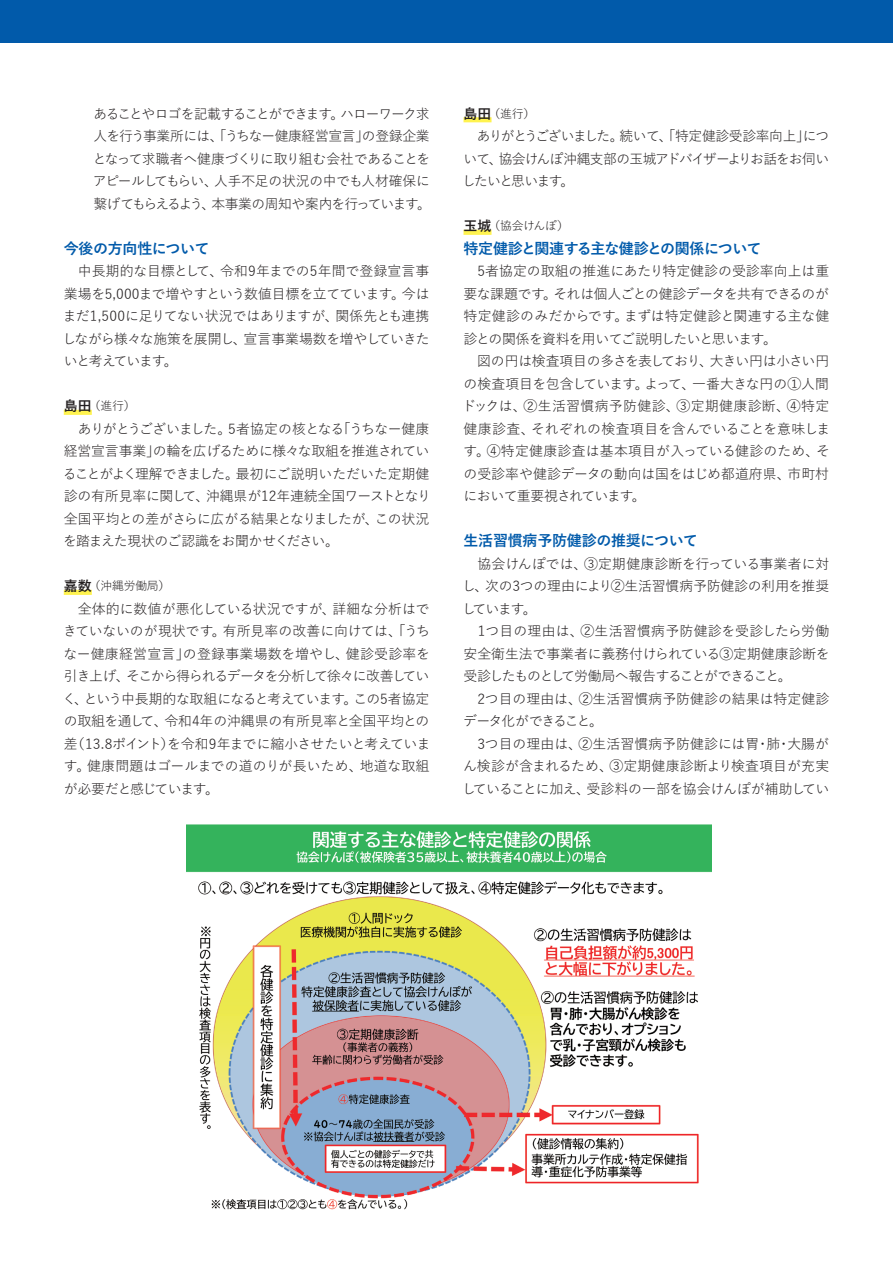
<style>
.page{position:relative;width:893px;height:1263px;background:#fff}
.page>*{position:absolute;margin:0;border:0;box-sizing:border-box;transform-origin:0 0}
.t1{font:700 15px "Yu Go Pr 6 N";letter-spacing:-.02em;color:#015aaa}
.t2{font:700 15px "Yu Go Pr 6 N";letter-spacing:-.04em;color:#015aaa}
.t3{font:13.8px/22.5px "Yu Go Pr 6 N";letter-spacing:-.015em;color:#231f20;text-align:justify}
.t4{font:11.85px "Yu Go Pr 6 N";letter-spacing:-.015em;color:#231f20}
.s1{font-weight:700;font-size:13.8px}
</style>
<div class="page">
<div style="left:0;top:0;width:893px;height:43px;background:#015aaa"></div>
<div style="left:64px;top:410px;width:28px;height:5px;background:#fff34f"></div>
<div style="left:64px;top:590px;width:28px;height:5px;background:#fff34f"></div>
<div style="left:463px;top:117px;width:28px;height:5px;background:#fff34f"></div>
<div style="left:463px;top:230px;width:28px;height:5px;background:#fff34f"></div>
<img style="left:187px;top:824px;width:524px;height:386px">
<p class="t3" style="left:93px;top:100px;width:340px">あることやロゴを記載することができます。ハローワーク求人を行う事業所には、「うちなー健康経営宣言」の登録企業となって求職者へ健康づくりに取り組む会社であることをアピールしてもらい、人手不足の状況の中でも人材確保に繋げてもらえるよう、本事業の周知や案内を行っています。</p>
<p class="t1" style="left:64px;top:240px;width:147px">今後の方向性について</p>
<p class="t3" style="left:63px;top:258px;width:369px">　中長期的な目標として、令和9年までの5年間で登録宣言事業場を5,000まで増やすという数値目標を立てています。今はまだ1,500に足りてない状況ではありますが、関係先とも連携しながら様々な施策を展開し、宣言事業場数を増やしていきたいと考えています。</p>
<p class="t4" style="left:64px;top:395px;width:73px"><span class="s1">島田</span>（進行）</p>
<p class="t3" style="left:63px;top:415px;width:370px">　ありがとうございました。5者協定の核となる「うちなー健康経営宣言事業」の輪を広げるために様々な取組を推進されていることがよく理解できました。最初にご説明いただいた定期健診の有所見率に関して、沖縄県が12年連続全国ワーストとなり全国平均との差がさらに広がる結果となりましたが、この状況を踏まえた現状のご認識をお聞かせください。</p>
<p class="t4" style="left:64px;top:575px;width:108px"><span class="s1">嘉数</span>（沖縄労働局）</p>
<p class="t3" style="left:62px;top:595px;width:370px">　全体的に数値が悪化している状況ですが、詳細な分析はできていないのが現状です。有所見率の改善に向けては、「うちなー健康経営宣言」の登録事業場数を増やし、健診受診率を引き上げ、そこから得られるデータを分析して徐々に改善していく、という中長期的な取組になると考えています。この5者協定の取組を通して、令和4年の沖縄県の有所見率と全国平均との差（13.8ポイント）を令和9年までに縮小させたいと考えています。健康問題はゴールまでの道のりが長いため、地道な取組が必要だと感じています。</p>
<p class="t4" style="left:463px;top:102px;width:73px"><span class="s1">島田</span>（進行）</p>
<p class="t3" style="left:462px;top:123px;width:368px">　ありがとうございました。続いて、「特定健診受診率向上」について、協会けんぽ沖縄支部の玉城アドバイザーよりお話をお伺いしたいと思います。</p>
<p class="t4" style="left:463px;top:215px;width:107px"><span class="s1">玉城</span>（協会けんぽ）</p>
<p class="t2" style="left:463px;top:240px;width:299px">特定健診と関連する主な健診との関係について</p>
<p class="t3" style="left:462px;top:258px;width:370px;text-align:left">　5者協定の取組の推進にあたり特定健診の受診率向上は重要な課題です。それは個人ごとの健診データを共有できるのが特定健診のみだからです。まずは特定健診と関連する主な健診との関係を資料を用いてご説明したいと思います。<br>　図の円は検査項目の多さを表しており、大きい円は小さい円の検査項目を包含しています。よって、一番大きな円の①人間ドックは、②生活習慣病予防健診、③定期健康診断、④特定健康診査、それぞれの検査項目を含んでいることを意味します。④特定健康診査は基本項目が入っている健診のため、その受診率や健診データの動向は国をはじめ都道府県、市町村において重要視されています。</p>
<p class="t1" style="left:463px;top:532px;width:236px">生活習慣病予防健診の推奨について</p>
<p class="t3" style="left:462px;top:550px;width:369px;text-align:left">　協会けんぽでは、③定期健康診断を行っている事業者に対し、次の3つの理由により②生活習慣病予防健診の利用を推奨しています。<br>　1つ目の理由は、②生活習慣病予防健診を受診したら労働安全衛生法で事業者に義務付けられている③定期健康診断を受診したものとして労働局へ報告することができること。<br>　2つ目の理由は、②生活習慣病予防健診の結果は特定健診データ化ができること。<br>　3つ目の理由は、②生活習慣病予防健診には胃・肺・大腸がん検診が含まれるため、③定期健康診断より検査項目が充実していることに加え、受診料の一部を協会けんぽが補助してい</p>
</div>
